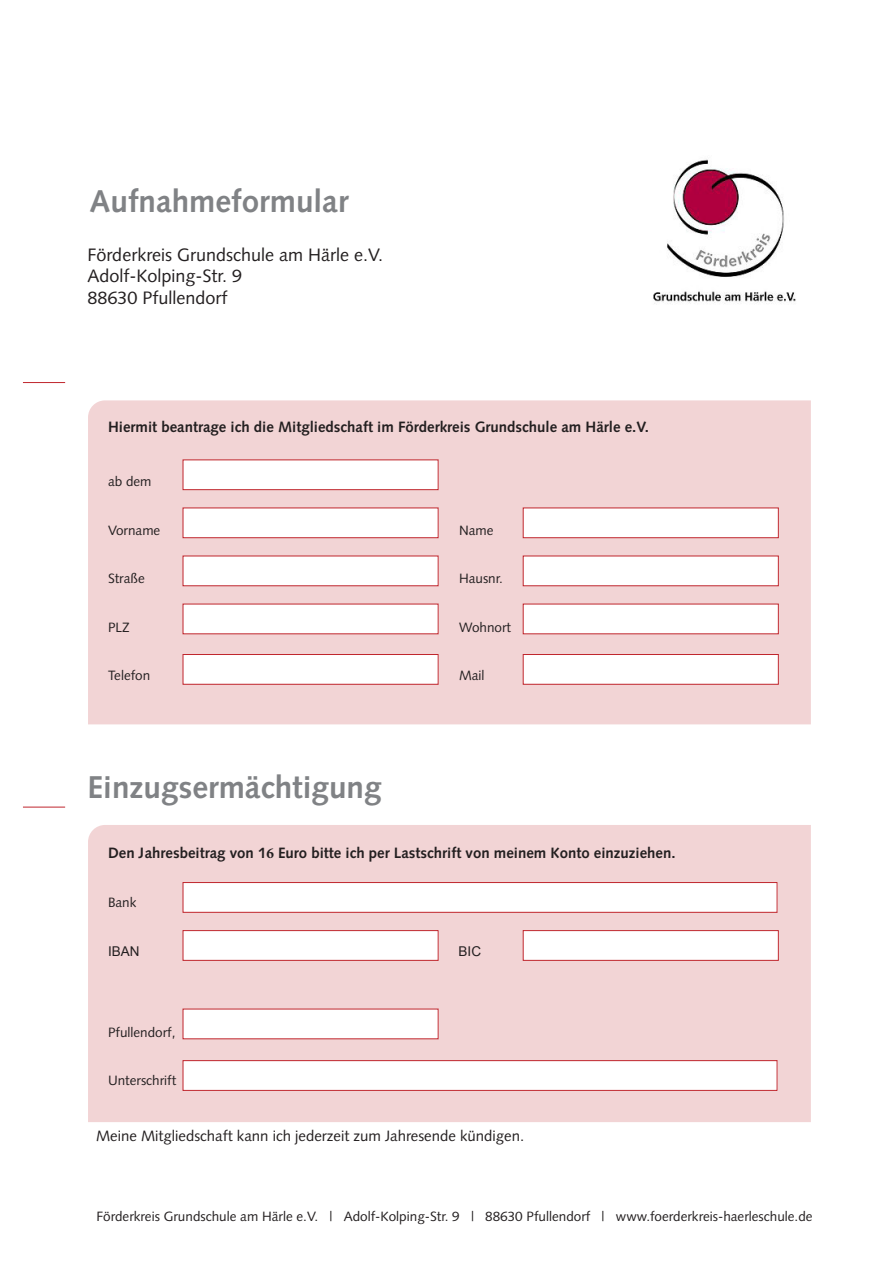
<style>
.page{position:relative;width:893px;height:1263px;background:#fff}
.page>*{position:absolute;margin:0;border:0;box-sizing:border-box;transform-origin:0 0}
.t1{font:700 31.5px "Syntax";color:#808285}
.t2{font:18px/21.6px "Syntax";color:#231f20}
.t3{font:700 15px "Syntax";color:#231f20}
.t4{font:15px "Syntax";color:#231f20}
.t5{font:13.5px "Syntax";color:#231f20}
.t6{font:13.5px "Arial";color:#231f20}
.s1{font-family:"Minion Pro"}
</style>
<div class="page">
<div style="left:88px;top:400px;width:723px;height:324px;background:#f2d4d5"></div>
<div style="left:88px;top:825px;width:723px;height:297px;background:#f2d4d5"></div>
<div style="left:183px;top:460px;width:255px;height:30px;background:#fff"></div>
<div style="left:183px;top:460px;width:255px;height:30px;border:1px solid #c0262d"></div>
<div style="left:183px;top:508px;width:255px;height:30px;background:#fff"></div>
<div style="left:183px;top:508px;width:255px;height:30px;border:1px solid #c0262d"></div>
<div style="left:183px;top:556px;width:255px;height:30px;background:#fff"></div>
<div style="left:183px;top:556px;width:255px;height:30px;border:1px solid #c0262d"></div>
<div style="left:183px;top:604px;width:255px;height:30px;background:#fff"></div>
<div style="left:183px;top:654px;width:255px;height:30px;background:#fff"></div>
<div style="left:183px;top:654px;width:255px;height:30px;border:1px solid #c0262d"></div>
<div style="left:183px;top:882px;width:594px;height:30px;background:#fff"></div>
<div style="left:183px;top:882px;width:594px;height:30px;border:1px solid #c0262d"></div>
<div style="left:183px;top:1061px;width:594px;height:29px;background:#fff"></div>
<div style="left:183px;top:1060px;width:594px;height:31px;border:1px solid #c0262d"></div>
<div style="left:183px;top:930px;width:255px;height:30px;background:#fff"></div>
<div style="left:183px;top:930px;width:255px;height:31px;border:1px solid #c0262d"></div>
<div style="left:183px;top:1009px;width:255px;height:30px;background:#fff"></div>
<div style="left:523px;top:930px;width:255px;height:30px;background:#fff"></div>
<div style="left:523px;top:930px;width:256px;height:31px;border:1px solid #c0262d"></div>
<div style="left:523px;top:508px;width:255px;height:30px;background:#fff"></div>
<div style="left:523px;top:508px;width:256px;height:30px;border:1px solid #c0262d"></div>
<div style="left:523px;top:556px;width:255px;height:30px;background:#fff"></div>
<div style="left:523px;top:556px;width:256px;height:30px;border:1px solid #c0262d"></div>
<div style="left:523px;top:604px;width:255px;height:30px;background:#fff"></div>
<div style="left:523px;top:654px;width:255px;height:30px;background:#fff"></div>
<div style="left:523px;top:654px;width:256px;height:30px;border:1px solid #c0262d"></div>
<hr style="left:23px;top:382px;width:42px;height:1px;background:#c0262d">
<hr style="left:23px;top:807px;width:42px;height:1px;background:#c0262d">
<img style="left:653px;top:159px;width:143px;height:145px">
<h1 class="t1" style="left:89px;top:183px;width:261px">Aufnahmeformular</h1>
<h2 class="t2" style="left:87px;top:244px;width:297px">Förderkreis Grundschule am Härle e.V.<br>Adolf-Kolping-Str. 9<br>88630 Pfullendorf</h2>
<p class="t3" style="left:108px;top:418px;width:542px">Hiermit beantrage ich die Mitgliedschaft im Förderkreis Grundschule am Härle e.V.</p>
<p class="t5" style="left:108px;top:473px;width:45px">ab dem</p>
<p class="t5" style="left:108px;top:522px;width:54px">Vorname</p>
<p class="t5" style="left:459px;top:522px;width:36px">Name</p>
<p class="t5" style="left:108px;top:570px;width:38px">Straße</p>
<p class="t5" style="left:459px;top:570px;width:45px">Hausnr.</p>
<p class="t5" style="left:108px;top:619px;width:23px">PLZ</p>
<p class="t5" style="left:459px;top:619px;width:54px">Wohnort</p>
<p class="t5" style="left:108px;top:668px;width:44px">Telefon</p>
<p class="t5" style="left:459px;top:668px;width:27px">Mail</p>
<h1 class="t1" style="left:88px;top:769px;width:296px">Einzugsermächtigung</h1>
<p class="t3" style="left:108px;top:845px;width:569px">Den Jahresbeitrag von 1<span class="s1">6</span> Euro bitte ich per Lastschrift von meinem Konto einzuziehen.</p>
<p class="t5" style="left:108px;top:894px;width:30px">Bank</p>
<p class="t6" style="left:108px;top:943px;width:33px">IBAN</p>
<p class="t6" style="left:459px;top:943px;width:24px">BIC</p>
<p class="t5" style="left:108px;top:1024px;width:69px">Pfullendorf,</p>
<p class="t5" style="left:108px;top:1072px;width:70px">Unterschrift</p>
<p class="t4" style="left:96px;top:1127px;width:430px">Meine Mitgliedschaft kann ich jederzeit zum Jahresende kündigen.</p>
<p class="t5" style="left:96px;top:1208px;width:718px">Förderkreis Grundschule am Härle e.V. | Adolf-Kolping-Str. 9 | 88630 Pfullendorf | www.foerderkreis-haerleschule.de</p>
</div>
